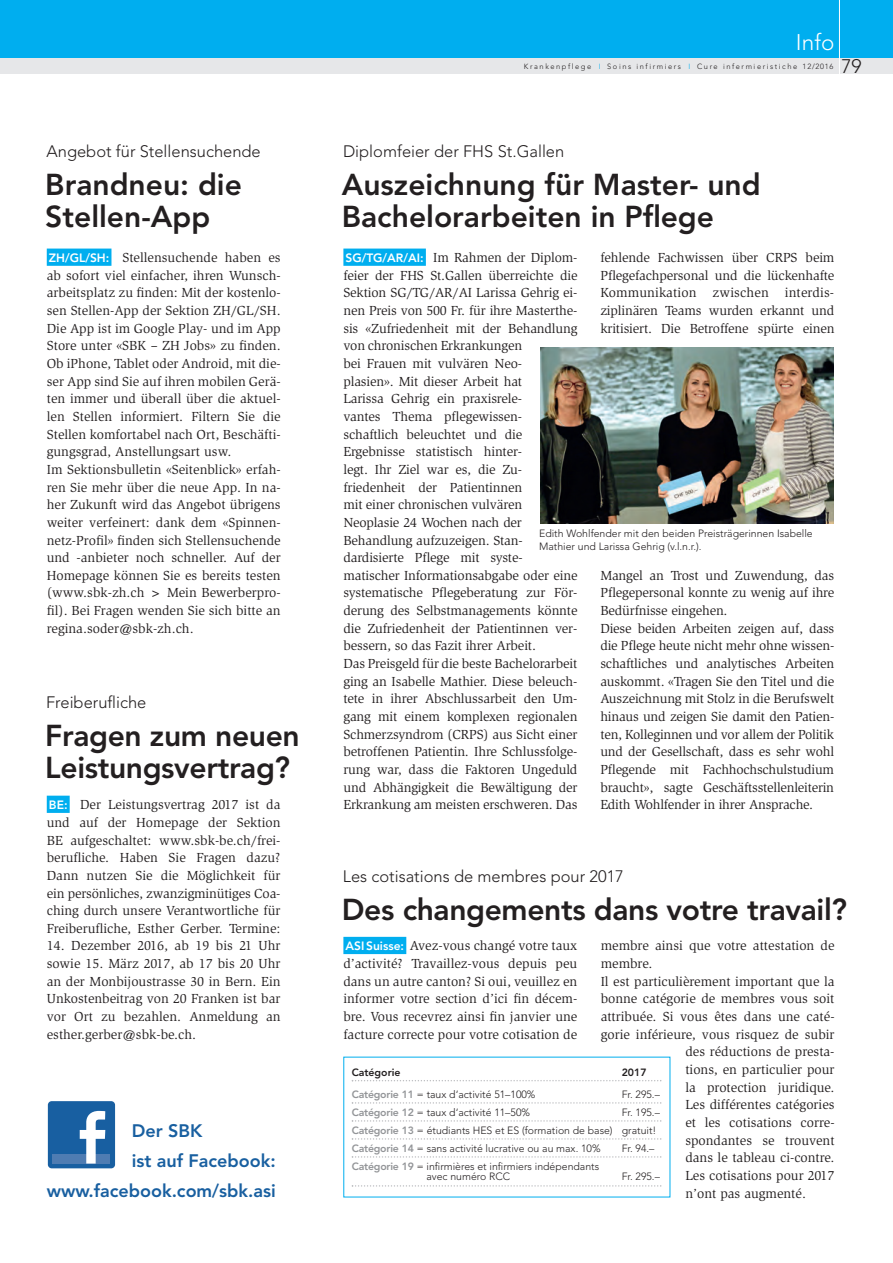
<style>
.page{position:relative;width:893px;height:1263px;background:#fff}
.page>*{position:absolute;margin:0;border:0;box-sizing:border-box;transform-origin:0 0}
.t1{font:800 30px/31.5px "Avenir";color:#231f20}
.t2{font:300 22.5px "Avenir";color:#fff}
.t3{font:300 19.5px "Avenir";color:#231f20}
.t4{font:800 18px "Avenir";color:#185fa0}
.t5{font:300 16.5px "Avenir";color:#231f20}
.t6{font:13.5px/17.7px "Slimbach";letter-spacing:-.01em;color:#231f20;text-align:justify}
.t7{font:300 10.5px/18px "Avenir";color:#231f20}
.t8{font:800 10.5px "Avenir";color:#231f20}
.t9{font:300 7.5px "Avenir";letter-spacing:.21em;color:#231f20}
.s1{font-family:"Avenir";font-weight:800;font-size:12px;color:#00aeef}
.s2{color:#00aeef}
.s3{font-weight:800;color:#939598}
</style>
<div class="page">
<div style="left:0;top:58px;width:893px;height:16px;background:#e6e7e9"></div>
<div style="left:0;top:0;width:893px;height:58px;background:#00aeef"></div>
<hr style="left:839px;top:0;width:1px;height:74px;background:#fff">
<div style="left:47px;top:796px;width:23px;height:17px;background:#00aeef"></div>
<div style="left:47px;top:249px;width:64px;height:17px;background:#00aeef"></div>
<div style="left:343px;top:937px;width:63px;height:17px;background:#00aeef"></div>
<div style="left:343px;top:249px;width:83px;height:17px;background:#00aeef"></div>
<img style="left:540px;top:347px;width:294px;height:177px">
<svg style="left:352px;top:1080px;width:309px;height:1px"></svg>
<svg style="left:352px;top:1102px;width:309px;height:2px"></svg>
<svg style="left:352px;top:1120px;width:309px;height:2px"></svg>
<svg style="left:352px;top:1138px;width:309px;height:2px"></svg>
<svg style="left:352px;top:1156px;width:309px;height:2px"></svg>
<svg style="left:352px;top:1185px;width:309px;height:2px"></svg>
<svg style="left:47px;top:1101px;width:69px;height:68px"></svg>
<div style="left:48px;top:1101px;width:67px;height:67px;background:#185fa1;border-radius:4px"></div>
<div style="left:53px;top:1154px;width:57px;height:9px;background:#4f7cb2"></div>
<svg style="left:80px;top:1111px;width:25px;height:52px"></svg>
<p class="t5" style="left:47px;top:145px;width:216px">Angebot für Stellensuchende</p>
<h1 class="t1" style="left:45px;top:172px;width:198px">Brandneu: die<br>Stellen-App</h1>
<p class="t6" style="left:47px;top:250px;width:235px;text-align:left"><span class="s1">ZH/GL/SH:</span> Stellensuchende haben es ab sofort viel einfacher, ihren Wunsch&shy;arbeitsplatz zu finden: Mit der kostenlo&shy;sen Stellen-App der Sektion ZH/GL/SH.<br>Die App ist im Google Play- und im App Store unter «SBK – ZH Jobs» zu finden.<br>Ob iPhone, Tablet oder Android, mit die&shy;ser App sind Sie auf ihren mobilen Gerä&shy;ten immer und überall über die aktuel&shy;len Stellen informiert. Filtern Sie die Stellen komfortabel nach Ort, Beschäfti&shy;gungsgrad, Anstellungsart usw.<br>Im Sektionsbulletin «Seitenblick» erfah&shy;ren Sie mehr über die neue App. In na&shy;her Zukunft wird das Angebot übrigens weiter verfeinert: dank dem «Spinnen&shy;netz-Profil» finden sich Stellensuchende und -anbieter noch schneller. Auf der Homepage können Sie es bereits testen (www.sbk-zh.ch &gt; Mein Bewerberpro&shy;fil). Bei Fragen wenden Sie sich bitte an regina.soder@sbk-zh.ch.</p>
<p class="t5" style="left:46px;top:695px;width:102px">Freiberufliche</p>
<h1 class="t1" style="left:45px;top:722px;width:256px">Fragen zum neuen<br>Leistungsvertrag?</h1>
<p class="t6" style="left:47px;top:797px;width:235px"><span class="s1">BE:</span> Der Leistungsvertrag 2017 ist da und auf der Homepage der Sektion BE aufgeschaltet: www.sbk-be.ch/frei&shy;berufliche. Haben Sie Fragen dazu?<br>Dann nutzen Sie die Möglichkeit für ein persönliches, zwanzigminütiges Coa&shy;ching durch unsere Verantwortliche für Freiberufliche, Esther Gerber. Termine:</p>
<p class="t6" style="left:47px;top:938px;width:235px">14. Dezember 2016, ab 19 bis 21 Uhr sowie 15. März 2017, ab 17 bis 20 Uhr an der Monbijoustrasse 30 in Bern. Ein Unkostenbeitrag von 20 Franken ist bar vor Ort zu bezahlen. Anmeldung an esther.gerber@sbk-be.ch.</p>
<h3 class="t4" style="left:132px;top:1124px;width:72px">Der SBK</h3>
<h3 class="t4" style="left:132px;top:1154px;width:145px">ist auf Facebook:</h3>
<h3 class="t4" style="left:47px;top:1184px;width:231px">www.facebook.com/sbk.asi</h3>
<h2 class="t2" style="left:796px;top:33px;width:40px">Info</h2>
<p class="t9" style="left:524px;top:63px;width:311px">Krankenpflege <span class="s2">I</span> Soins infirmiers <span class="s2">I</span> Cure infermieristiche 12/2016</p>
<h3 class="t3" style="left:841px;top:58px;width:22px">79</h3>
<p class="t5" style="left:343px;top:145px;width:223px">Diplomfeier der FHS St.Gallen</p>
<h1 class="t1" style="left:342px;top:172px;width:420px">Auszeichnung für Master- und<br>Bachelorarbeiten in Pflege</h1>
<p class="t6" style="left:600px;top:250px;width:236px">fehlende Fachwissen über CRPS beim Pflegefachpersonal und die lückenhafte Kommunikation zwischen interdis&shy;ziplinären Teams wurden erkannt und kritisiert. Die Betroffene spürte einen</p>
<p class="t6" style="left:343px;top:250px;width:236px;text-align:left"><span class="s1">SG/TG/AR/AI:</span> Im Rahmen der Diplom&shy;feier der FHS St.Gallen überreichte die Sektion SG/TG/AR/AI Larissa Gehrig ei&shy;nen Preis von 500 Fr. für ihre Masterthe&shy;sis «Zufriedenheit mit der Behandlung von chronischen Erkrankungen<br>bei Frauen mit vulvären Neo-<br>plasien». Mit dieser Arbeit hat<br>Larissa Gehrig ein praxisrele-<br>vantes Thema pflegewissen&shy;schaftlich beleuchtet und die Ergebnisse statistisch hinter-<br>legt. Ihr Ziel war es, die Zu&shy;friedenheit der Patientinnen<br>mit einer chronischen vulvären Neoplasie 24 Wochen nach der Behandlung aufzuzeigen. Stan&shy;dardisierte Pflege mit syste&shy;matischer Informationsabgabe oder eine systematische Pflegeberatung zur För&shy;derung des Selbstmanagements könnte die Zufriedenheit der Patientinnen ver&shy;bessern, so das Fazit ihrer Arbeit.<br>Das Preisgeld für die beste Bachelorarbeit ging an Isabelle Mathier. Diese beleuch&shy;tete in ihrer Abschlussarbeit den Um&shy;gang mit einem komplexen regionalen Schmerzsyndrom (CRPS) aus Sicht einer betroffenen Patientin. Ihre Schlussfolge&shy;rung war, dass die Faktoren Ungeduld und Abhängigkeit die Bewältigung der Erkrankung am meisten erschweren. Das</p>
<p class="t7" style="left:539px;top:528px;width:275px;line-height:12.8px">Edith Wohlfender mit den beiden Preisträgerinnen Isabelle<br>Mathier und Larissa Gehrig (v.l.n.r.).</p>
<p class="t6" style="left:600px;top:567px;width:235px;text-align:left">Mangel an Trost und Zuwendung, das Pflegepersonal konnte zu wenig auf ihre Bedürfnisse eingehen.<br>Diese beiden Arbeiten zeigen auf, dass die Pflege heute nicht mehr ohne wissen&shy;schaftliches und analytisches Arbeiten auskommt. «Tragen Sie den Titel und die Auszeichnung mit Stolz in die Berufswelt hinaus und zeigen Sie damit den Patien&shy;ten, Kolleginnen und vor allem der Politik und der Gesellschaft, dass es sehr wohl Pflegende mit Fachhochschulstudium braucht», sagte Geschäftsstellenleiterin Edith Wohlfender in ihrer Ansprache.</p>
<p class="t5" style="left:343px;top:869px;width:283px">Les cotisations de membres pour 2017</p>
<h1 class="t1" style="left:342px;top:896px;width:507px">Des changements dans votre travail?</h1>
<p class="t6" style="left:601px;top:938px;width:235px">membre ainsi que votre attestation de</p>
<p class="t6" style="left:601px;top:956px;width:53px">membre.</p>
<p class="t6" style="left:601px;top:973px;width:235px">Il est particulièrement important que la</p>
<p class="t6" style="left:601px;top:991px;width:235px">bonne catégorie de membres vous soit</p>
<p class="t6" style="left:601px;top:1009px;width:235px">attribuée. Si vous êtes dans une caté-</p>
<p class="t6" style="left:601px;top:1026px;width:235px">gorie inférieure, vous risquez de subir</p>
<p class="t6" style="left:685px;top:1044px;width:151px">des réductions de presta-</p>
<p class="t6" style="left:685px;top:1061px;width:151px">tions, en particulier pour</p>
<p class="t6" style="left:685px;top:1079px;width:151px">la protection juridique.</p>
<p class="t6" style="left:685px;top:1097px;width:151px">Les différentes catégories</p>
<p class="t6" style="left:685px;top:1114px;width:151px">et les cotisations corre-</p>
<p class="t6" style="left:685px;top:1132px;width:151px">spondantes se trouvent</p>
<p class="t6" style="left:685px;top:1150px;width:151px">dans le tableau ci-contre.</p>
<p class="t6" style="left:685px;top:1167px;width:151px">Les cotisations pour 2017</p>
<p class="t6" style="left:685px;top:1185px;width:122px">n’ont pas augmenté.</p>
<p class="t6" style="left:343px;top:938px;width:235px"><span class="s1">ASI Suisse:</span> Avez-vous changé votre taux d’activité? Travaillez-vous depuis peu dans un autre canton? Si oui, veuillez en informer votre section d’ici fin décem&shy;bre. Vous recevrez ainsi fin janvier une facture correcte pour votre cotisation de</p>
<p class="t8" style="left:352px;top:1068px;width:50px">Catégorie</p>
<p class="t8" style="left:622px;top:1068px;width:26px">2017</p>
<p class="t7" style="left:352px;top:1086px;width:185px"><span class="s3">Catégorie 11</span> = taux d‘activité 51–100%</p>
<p class="t7" style="left:622px;top:1086px;width:40px">Fr. 295.–</p>
<p class="t7" style="left:352px;top:1104px;width:180px"><span class="s3">Catégorie 12</span> = taux d‘activité 11–50%</p>
<p class="t7" style="left:352px;top:1104px;width:310px;text-indent:270px">Fr. 195.–<br><span class="s3">Catégorie 13</span> = étudiants HES et ES (formation de base) gratuit!<br><span class="s3">Catégorie 14</span> = sans activité lucrative ou au max. 10%</p>
<p class="t7" style="left:622px;top:1140px;width:34px">Fr. 94.–</p>
<p class="t7" style="left:426px;top:1162px;width:174px;line-height:10.5px;text-indent:-75px"><span class="s3">Catégorie 19</span> = infirmières et infirmiers indépendants avec numéro RCC</p>
<p class="t7" style="left:622px;top:1169px;width:40px">Fr. 295.–</p>
</div>
